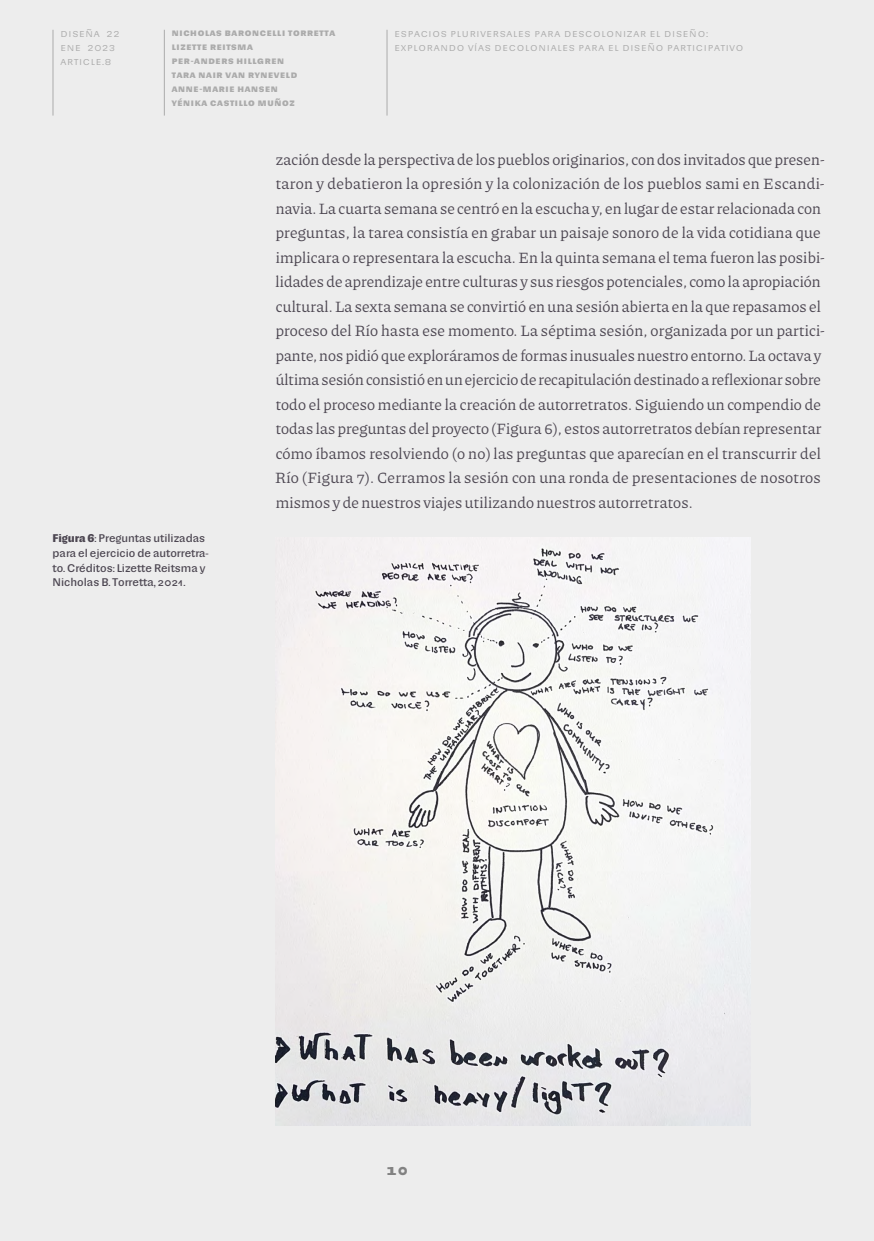
<style>
.page{position:relative;width:874px;height:1241px;background:#fff}
.page>*{position:absolute;margin:0;border:0;box-sizing:border-box;transform-origin:0 0}
.Texto_con_sangría{font:15.75px/24.5px "Piazzolla";letter-spacing:.01em;color:#4c4651}
.t1{font:700 14px "Sudamerican Grotesk";color:#828282}
.t2{font:10.5px/14px "Sudamerican Grotesk";letter-spacing:.07em;color:#ababab}
.Pie_de_imagen{font:10.5px/14.7px "Sudamerican Grotesk";color:#4c4651}
.t3{font:700 9.62px/14px "Sudamerican Grotesk";letter-spacing:.07em;color:#ababab}
.s1{font-weight:700}
</style>
<div class="page">
<div style="left:0;top:0;width:873px;height:1240px;background:#ededed"></div>
<hr style="left:52px;top:30px;width:1px;height:85px;background:#ababab">
<hr style="left:164px;top:30px;width:1px;height:85px;background:#ababab">
<hr style="left:386px;top:30px;width:1px;height:85px;background:#ababab">
<img style="left:275px;top:537px;width:475px;height:588px">
<p class="t2" style="left:60px;top:26px;width:61px">Diseña 22 ene 2023 article.8</p>
<p class="t3" style="left:172px;top:25px;width:165px">Nicholas Baroncelli Torretta<br>Lizette Reitsma<br>Per-Anders Hillgren<br>Tara Nair van Ryneveld<br>Ann</p>
<p class="t3" style="left:172px;top:81px;width:124px;text-align:center">e-Marie Hansen<br>Yénika Castillo Muñoz</p>
<p class="t2" style="left:394px;top:26px;width:350px">Espacios plurive rsales para descolonizar e l dise ño:<br>Explorando vías de coloniales para e l dise ño participativo</p>
<p class="Texto_con_sangría" style="left:275px;top:146px;width:550px">zación desde la perspectiva de los pueblos originarios, con dos invitados que presen&shy;taron y debatieron la opresión y la colonización de los pueblos sami en Escandi&shy;navia. La cuarta semana se centró en la escucha y, en lugar de estar relacionada con preguntas, la tarea consistía en grabar un paisaje sonoro de la vida cotidiana que implicara o representara la escucha. En la quinta semana el tema fueron las posibi&shy;lidades de aprendizaje entre culturas y sus riesgos potenciales, como la apropiación cultural. La sexta semana se convirtió en una sesión abierta en la que repasamos el proceso del Río hasta ese momento. La séptima sesión, organizada por un partici&shy;pante, nos pidió que exploráramos de formas inusuales nuestro entorno. La octava y última sesión consistió en un ejercicio de recapitulación destinado a reflexionar sobre todo el proceso mediante la creación de autorretratos. Siguiendo un compendio de todas las preguntas del proyecto (Figura 6), estos autorretratos debían representar cómo íbamos resolviendo (o no) las preguntas que aparecían en el transcurrir del Río (Figura 7). Cerramos la sesión con una ronda de presentaciones de nosotros mismos y de nuestros viajes utilizando nuestros autorretratos.</p>
<p class="Pie_de_imagen" style="left:52px;top:530px;width:158px"><span class="s1">Figura 6</span>: Preguntas utilizadas para el ejercicio de autorretra&shy;to. Créditos: Lizette Reitsma y<br>Nicholas B. Torretta, 2021.</p>
<p class="t1" style="left:386px;top:1158px;width:23px">10</p>
</div>
